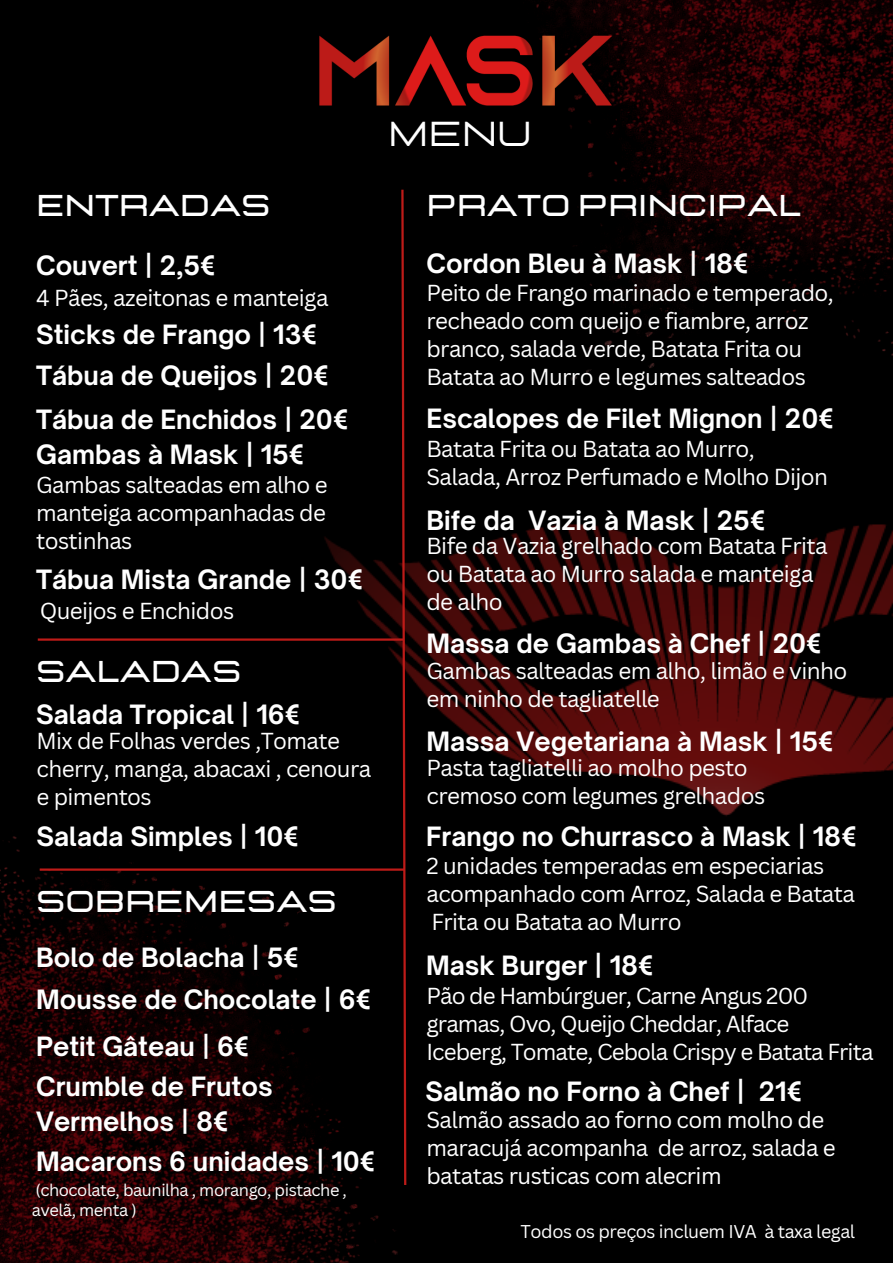
<style>
.page{position:relative;width:893px;height:1264px;background:#fff}
.page>*{position:absolute;margin:0;border:0;box-sizing:border-box;transform-origin:0 0}
.t1{font:34.5px "Lastica";color:#fff}
.t2{font:700 30px "Lastica";color:#fff}
.t3{font:700 25.5px "Open Sauce One";color:#fff}
.t4{font:22.5px/28px "Canva Sans";letter-spacing:-.025em;color:#fff;text-align:justify}
.t5{font:18px "Canva Sans";letter-spacing:-.025em;color:#fff}
.t6{font:16.5px "Canva Sans";letter-spacing:-.025em;color:#fff}
</style>
<div class="page">
<img style="left:0;top:0;width:892px;height:1262px">
<div style="left:226px;top:866px;width:666px;height:268px;background:#000"></div>
<img style="left:464px;top:0;width:428px;height:409px">
<img style="left:169px;top:12px;width:589px;height:284px">
<img style="left:0;top:763px;width:446px;height:499px">
<hr style="left:38px;top:638px;width:365px;height:2px;background:#bd1b18">
<svg style="left:400px;top:187px;width:7px;height:1000px;background:#3f0807"></svg>
<hr style="left:40px;top:868px;width:364px;height:2px;background:#bd1b18">
<p class="t1" style="left:388px;top:118px;width:145px">MENU</p>
<p class="t2" style="left:36px;top:191px;width:236px">ENTRADAS</p>
<p class="t3" style="left:36px;top:250px;width:181px">Couvert | 2,5€</p>
<p class="t4" style="left:36px;top:284px;width:294px">4 Pães, azeitonas e manteiga</p>
<p class="t3" style="left:36px;top:319px;width:282px">Sticks de Frango | 13€</p>
<p class="t3" style="left:36px;top:360px;width:294px">Tábua de Queijos | 20€</p>
<p class="t3" style="left:36px;top:403px;width:314px">Tábua de Enchidos | 20€</p>
<p class="t3" style="left:36px;top:439px;width:270px">Gambas à Mask | 15€</p>
<p class="t4" style="left:36px;top:470px;width:293px">Gambas salteadas em alho e manteiga acompanhadas de tostinhas</p>
<p class="t3" style="left:36px;top:563px;width:328px">Tábua Mista Grande | 30€</p>
<p class="t4" style="left:40px;top:596px;width:196px">Queijos e Enchidos</p>
<p class="t2" style="left:36px;top:656px;width:207px">SALADAS</p>
<p class="t3" style="left:36px;top:698px;width:265px">Salada Tropical | 16€</p>
<p class="t4" style="left:37px;top:726px;width:305px">Mix de Folhas verdes ,Tomate</p>
<p class="t4" style="left:37px;top:754px;width:336px">cherry, manga, abacaxi , cenoura</p>
<p class="t4" style="left:37px;top:782px;width:117px">e pimentos</p>
<p class="t3" style="left:37px;top:820px;width:264px">Salada Simples | 10€</p>
<p class="t2" style="left:36px;top:886px;width:302px">SOBREMESAS</p>
<p class="t3" style="left:36px;top:941px;width:264px">Bolo de Bolacha | 5€</p>
<p class="t3" style="left:36px;top:983px;width:337px">Mousse de Chocolate | 6€</p>
<p class="t3" style="left:36px;top:1030px;width:215px">Petit Gâteau | 6€</p>
<p class="t3" style="left:36px;top:1070px;width:238px">Crumble de Frutos</p>
<p class="t3" style="left:36px;top:1105px;width:194px">Vermelhos | 8€</p>
<p class="t3" style="left:36px;top:1145px;width:341px">Macarons 6 unidades | 10€</p>
<p class="t6" style="left:35px;top:1177px;width:313px">(chocolate, baunilha , morango, pistache ,</p>
<p class="t6" style="left:32px;top:1198px;width:106px">avelã, menta )</p>
<p class="t2" style="left:426px;top:191px;width:376px">PRATO PRINCIPAL</p>
<p class="t3" style="left:426px;top:247px;width:324px">Cordon Bleu à Mask | 18€</p>
<p class="t4" style="left:426px;top:278px;width:409px">Peito de Frango marinado e temperado,</p>
<p class="t4" style="left:426px;top:306px;width:383px">recheado com queijo e fiambre, arroz</p>
<p class="t4" style="left:426px;top:334px;width:377px">branco, salada verde, Batata Frita ou</p>
<p class="t4" style="left:426px;top:362px;width:381px">Batata ao Murro e legumes salteados</p>
<p class="t3" style="left:426px;top:402px;width:409px">Escalopes de Filet Mignon | 20€</p>
<p class="t4" style="left:426px;top:434px;width:330px">Batata Frita ou Batata ao Murro,</p>
<p class="t4" style="left:426px;top:462px;width:403px">Salada, Arroz Perfumado e Molho Dijon</p>
<p class="t3" style="left:426px;top:504px;width:340px">Bife da Vazia à Mask | 25€</p>
<p class="t4" style="left:426px;top:531px;width:402px">Bife da Vazia grelhado com Batata Frita</p>
<p class="t4" style="left:426px;top:559px;width:388px">ou Batata ao Murro salada e manteiga</p>
<p class="t4" style="left:426px;top:587px;width:78px">de alho</p>
<p class="t3" style="left:426px;top:628px;width:397px">Massa de Gambas à Chef | 20€</p>
<p class="t4" style="left:426px;top:656px;width:422px">Gambas salteadas em alho, limão e vinho</p>
<p class="t4" style="left:426px;top:684px;width:235px">em ninho de tagliatelle</p>
<p class="t3" style="left:426px;top:725px;width:408px">Massa Vegetariana à Mask | 15€</p>
<p class="t4" style="left:426px;top:752px;width:322px">Pasta tagliatelli ao molho pesto</p>
<p class="t4" style="left:426px;top:781px;width:340px">cremoso com legumes grelhados</p>
<p class="t3" style="left:426px;top:820px;width:432px">Frango no Churrasco à Mask | 18€</p>
<p class="t4" style="left:426px;top:851px;width:399px">2 unidades temperadas em especiarias</p>
<p class="t4" style="left:426px;top:879px;width:430px">acompanhado com Arroz, Salada e Batata</p>
<p class="t4" style="left:431px;top:907px;width:252px">Frita ou Batata ao Murro</p>
<p class="t3" style="left:426px;top:949px;width:229px">Mask Burger | 18€</p>
<p class="t4" style="left:426px;top:980px;width:383px">Pão de Hambúrguer, Carne Angus 200</p>
<p class="t4" style="left:426px;top:1008px;width:364px">gramas, Ovo, Queijo Cheddar, Alface</p>
<p class="t4" style="left:426px;top:1037px;width:448px">Iceberg, Tomate, Cebola Crispy e Batata Frita</p>
<p class="t3" style="left:425px;top:1075px;width:378px">Salmão no Forno à Chef | 21€</p>
<p class="t4" style="left:426px;top:1105px;width:399px">Salmão assado ao forno com molho de</p>
<p class="t4" style="left:426px;top:1133px;width:411px">maracujá acompanha de arroz, salada e</p>
<p class="t4" style="left:426px;top:1161px;width:297px">batatas rusticas com alecrim</p>
<p class="t5" style="left:520px;top:1218px;width:336px">Todos os preços incluem IVA à taxa legal</p>
</div>
